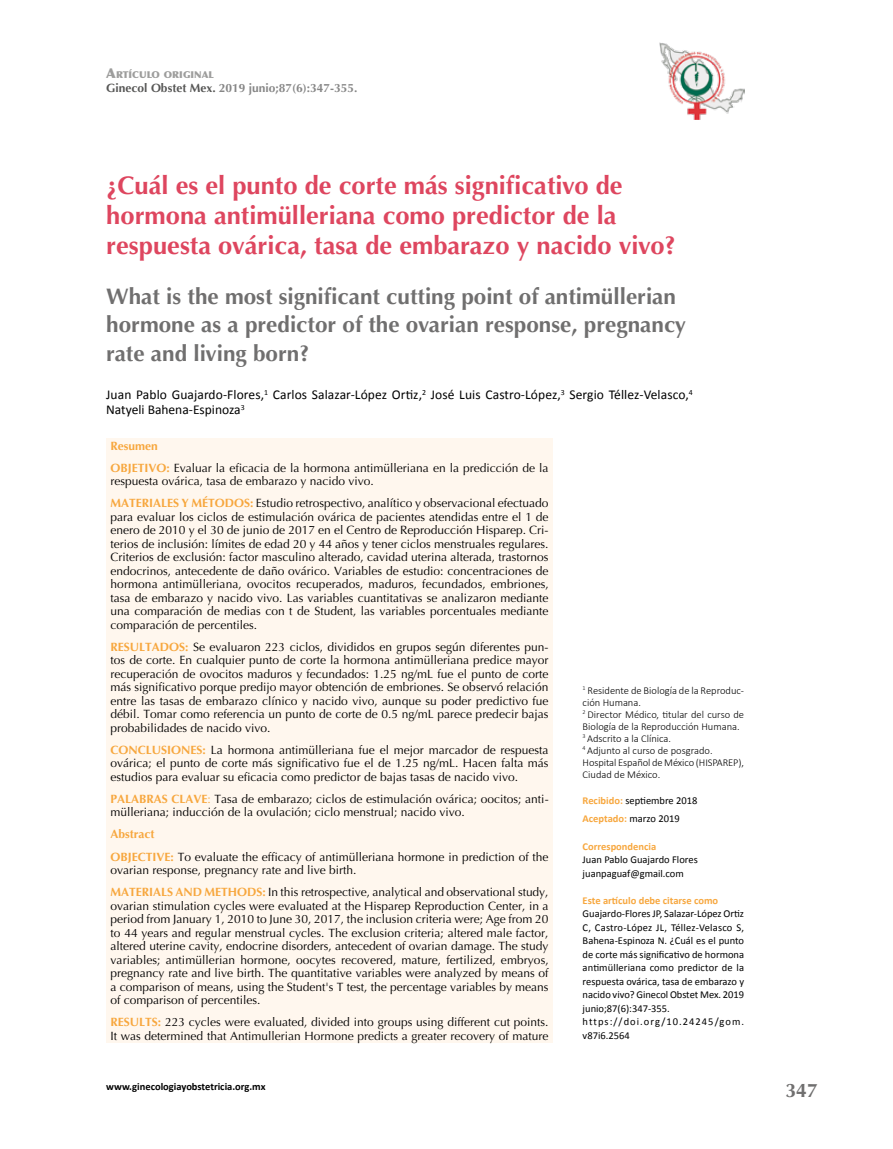
<style>
.page{position:relative;width:893px;height:1149px;background:#fff}
.page>*{position:absolute;margin:0;border:0;box-sizing:border-box;transform-origin:0 0}
.t1{font:700 25.5px/30px "Optima";color:#de465f}
.t2{font:700 22.5px/28.5px "Optima";color:#706f6f}
.t3{font:700 19.5px "Optima";color:#706f6f}
.t4{font:13.5px/15px "Calibri";letter-spacing:.005em;color:#000}
.t5{font:12px/13.5px "Optima";color:#000}
.t6{font:700 12px "Optima";color:#878787}
.t7{font:10.5px/13.5px "Calibri";color:#000}
.t8{font:300 10.5px/12px "Calibri";color:#000}
.t9{font:700 10.5px "Calibri";color:#f7a73e}
.t10{font:700 10.5px "Calibri";color:#000}
.t11{font:900 9.45px "Optima";color:#9d9d9c}
.s1{font-size:13.5px}
.s2{color:#575756}
.s3{font-weight:700;color:#f7a73e}
.s4{color:#f7a73e}
</style>
<div class="page">
<img style="left:659px;top:43px;width:85px;height:76px">
<div style="left:106px;top:438px;width:447px;height:604px;background:#fff7ee"></div>
<p class="t11" style="left:106px;top:69px;width:109px"><span class="s1">A</span>RTÍCULO ORIGINAL</p>
<p class="t6" style="left:106px;top:81px;width:253px"><span class="s2">Ginecol Obstet Mex.</span> 2019 junio;87(6):347-355.</p>
<h1 class="t1" style="left:106px;top:170px;width:571px">¿Cuál es el punto de corte más significativo de hormona antimülleriana como predictor de la respuesta ovárica, tasa de embarazo y nacido vivo?</h1>
<h2 class="t2" style="left:106px;top:282px;width:581px">What is the most significant cutting point of antimüllerian hormone as a predictor of the ovarian response, pregnancy rate and living born?</h2>
<p class="t4" style="left:106px;top:386px;width:588px">Juan Pablo Guajardo-Flores,<sup>1</sup> Carlos Salazar-López Ortiz,<sup>2</sup> José Luis Castro-López,<sup>3</sup> Sergio Téllez-Velasco,<sup>4<br></sup>Natyeli Bahena-Espinoza<sup>3</sup></p>
<p class="t5" style="left:111px;top:434px;width:440px;line-height:22px"><span class="s3">Resumen<br>OBJETIVO:</span> Evaluar la eficacia de la hormona antimülleriana en la predicción de la</p>
<p class="t5" style="left:111px;top:470px;width:439px;line-height:22px">respuesta ovárica, tasa de embarazo y nacido vivo.<br><span class="s3">MATERIALES Y MÉTODOS:</span> Estudio retrospectivo, analítico y observacional efectuado</p>
<p class="t5" style="left:111px;top:510px;width:440px;text-align:justify">para evaluar los ciclos de estimulación ovárica de pacientes atendidas entre el 1 de enero de 2010 y el 30 de junio de 2017 en el Centro de Reproducción Hisparep. Cri&shy;terios de inclusión: límites de edad 20 y 44 años y tener ciclos menstruales regulares.<br>Criterios de exclusión: factor masculino alterado, cavidad uterina alterada, trastornos endocrinos, antecedente de daño ovárico. Variables de estudio: concentraciones de hormona antimülleriana, ovocitos recuperados, maduros, fecundados, embriones, tasa de embarazo y nacido vivo. Las variables cuantitativas se analizaron mediante una comparación de medias con t de Student, las variables porcentuales mediante comparación de percentiles.</p>
<p class="t5" style="left:111px;top:640px;width:440px;text-align:justify"><span class="s3">RESULTADOS:</span> Se evaluaron 223 ciclos, divididos en grupos según diferentes pun&shy;tos de corte. En cualquier punto de corte la hormona antimülleriana predice mayor recuperación de ovocitos maduros y fecundados: 1.25 ng/mL fue el punto de corte más significativo porque predijo mayor obtención de embriones. Se observó relación entre las tasas de embarazo clínico y nacido vivo, aunque su poder predictivo fue débil. Tomar como referencia un punto de corte de 0.5 ng/mL parece predecir bajas probabilidades de nacido vivo.</p>
<p class="t5" style="left:111px;top:743px;width:440px;text-align:justify"><span class="s3">CONCLUSIONES:</span> La hormona antimülleriana fue el mejor marcador de respuesta ovárica; el punto de corte más significativo fue el de 1.25 ng/mL. Hacen falta más estudios para evaluar su eficacia como predictor de bajas tasas de nacido vivo.</p>
<p class="t5" style="left:111px;top:792px;width:440px"><span class="s3">PALABRAS CLAVE</span><span class="s4">:</span> Tasa de embarazo; ciclos de estimulación ovárica; oocitos; anti&shy;mülleriana; inducción de la ovulación; ciclo menstrual; nacido vivo.</p>
<p class="t5" style="left:111px;top:823px;width:440px;line-height:22px"><span class="s3">Abstract<br>OBJECTIVE:</span> To evaluate the efficacy of antimülleriana hormone in prediction of the</p>
<p class="t5" style="left:111px;top:858px;width:440px;line-height:22px">ovarian response, pregnancy rate and live birth.<br><span class="s3">MATERIALS AND METHODS:</span> In this retrospective, analytical and observational study,</p>
<p class="t5" style="left:111px;top:898px;width:440px;text-align:justify">ovarian stimulation cycles were evaluated at the Hisparep Reproduction Center, in a period from January 1, 2010 to June 30, 2017, the inclusion criteria were; Age from 20 to 44 years and regular menstrual cycles. The exclusion criteria; altered male factor, altered uterine cavity, endocrine disorders, antecedent of ovarian damage. The study variables; antimüllerian hormone, oocytes recovered, mature, fertilized, embryos, pregnancy rate and live birth. The quantitative variables were analyzed by means of a comparison of means, using the Student's T test, the percentage variables by means of comparison of percentiles.</p>
<p class="t5" style="left:111px;top:1015px;width:440px"><span class="s3">RESULTS:</span> 223 cycles were evaluated, divided into groups using different cut points.<br>It was determined that Antimullerian Hormone predicts a greater recovery of mature</p>
<p class="t10" style="left:106px;top:1079px;width:161px">www.ginecologiayobstetricia.org.mx</p>
<p class="t8" style="left:583px;top:683px;width:163px"><sup>1</sup> Residente de Biología de la Reproduc&shy;ción Humana.<br><sup>2</sup> Director Médico, titular del curso de<br>Biología de la Reproducción Humana.<br><sup>3</sup> Adscrito a la Clínica.<br><sup>4</sup> Adjunto al curso de posgrado.<br>Hospital Español de México (HISPAREP),<br>Ciudad de México.</p>
<p class="t7" style="left:583px;top:790px;width:116px;line-height:18px"><span class="s3">Recibido:</span> septiembre 2018<br><span class="s3">Aceptado:</span> marzo 2019</p>
<p class="t9" style="left:583px;top:839px;width:75px">Correspondencia</p>
<p class="t7" style="left:583px;top:852px;width:117px">Juan Pablo Guajardo Flores juanpaguaf@gmail.com</p>
<p class="t9" style="left:583px;top:893px;width:137px">Este artículo debe citarse como</p>
<p class="t7" style="left:583px;top:906px;width:163px">Guajardo-Flores JP, Salazar-López Ortiz C, Castro-López JL, Téllez-Velasco S, Bahena-Espinoza N. ¿Cuál es el punto de corte más significativo de hormona antimülleriana como predictor de la respuesta ovárica, tasa de embarazo y nacido vivo? Ginecol Obstet Mex. 2019 junio;87(6):347-355. https://doi.org/10.24245/gom. v87i6.2564</p>
<h3 class="t3" style="left:785px;top:1079px;width:34px">347</h3>
</div>
